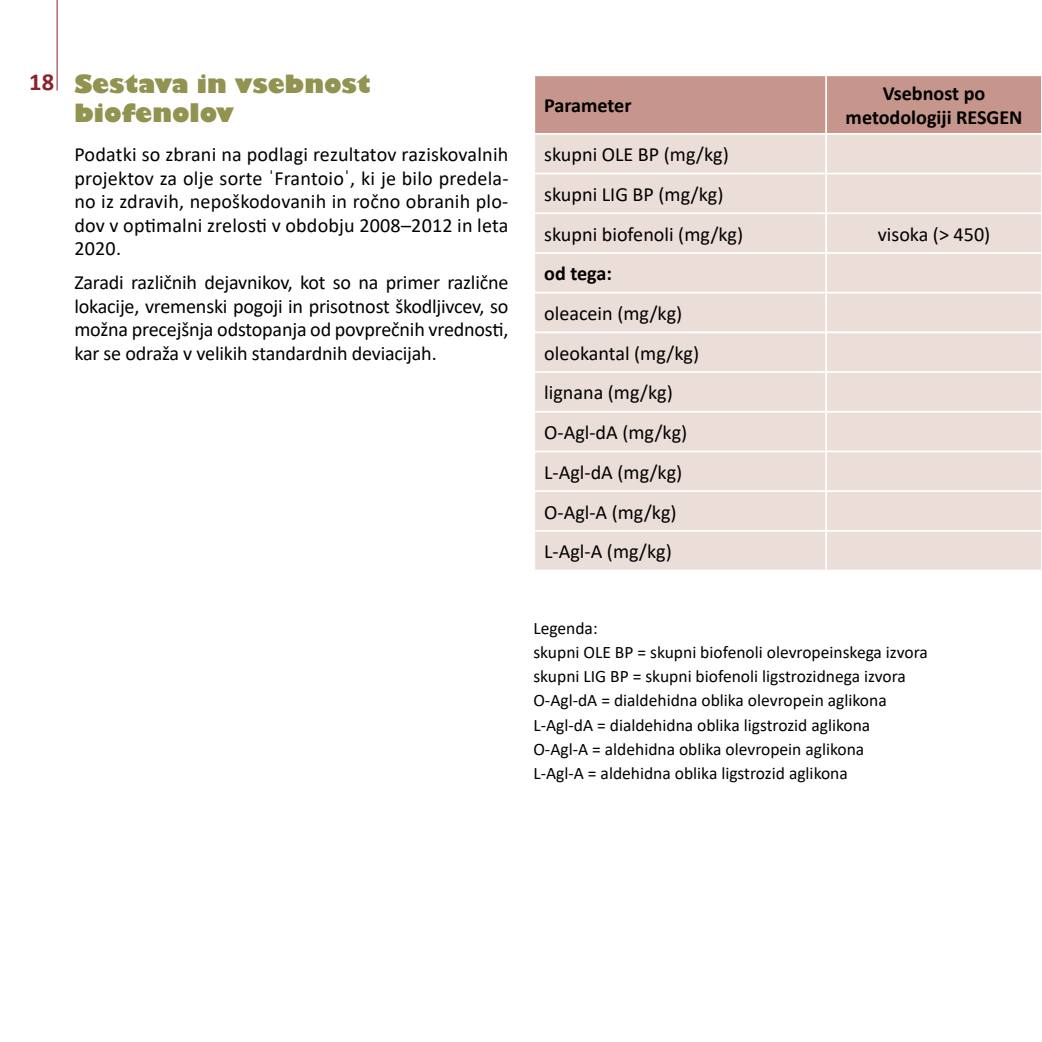
<style>
.page{position:relative;width:1042px;height:1042px;background:#fff}
.page>*{position:absolute;margin:0;border:0;box-sizing:border-box;transform-origin:0 0}
.t1{font:800 24.5px/29.4px "Gill Sans";color:#929350}
.t2{font:20.12px/39.7px "Calibri";color:#000;text-align:justify}
.t3{font:700 20.12px/23.6px "Calibri";color:#000;text-align:center}
.t4{font:17.5px/24.2px "Calibri";color:#000}
.s1{font-family:"Calibri";font-weight:700;color:#8b2229}
</style>
<div class="page">
<hr style="left:57px;top:0;width:1px;height:91px;background:#8b222a">
<div style="left:535px;top:135px;width:506px;height:435px;background:#ebddd8"></div>
<hr style="left:825px;top:135px;width:2px;height:38px;background:#fff">
<div style="left:534px;top:75px;width:508px;height:59px;background:#c6958b"></div>
<hr style="left:533px;top:173px;width:293px;height:1px;background:#fff">
<hr style="left:826px;top:173px;width:216px;height:1px;background:#fff">
<hr style="left:825px;top:174px;width:2px;height:38px;background:#fff">
<hr style="left:533px;top:212px;width:293px;height:2px;background:#fff">
<hr style="left:826px;top:212px;width:216px;height:2px;background:#fff">
<hr style="left:825px;top:214px;width:2px;height:38px;background:#fff">
<hr style="left:533px;top:252px;width:293px;height:2px;background:#fff">
<hr style="left:826px;top:252px;width:216px;height:2px;background:#fff">
<hr style="left:825px;top:254px;width:2px;height:38px;background:#fff">
<hr style="left:533px;top:292px;width:293px;height:1px;background:#fff">
<hr style="left:826px;top:292px;width:216px;height:1px;background:#fff">
<hr style="left:825px;top:293px;width:2px;height:38px;background:#fff">
<hr style="left:533px;top:331px;width:293px;height:2px;background:#fff">
<hr style="left:826px;top:331px;width:216px;height:2px;background:#fff">
<hr style="left:825px;top:333px;width:2px;height:38px;background:#fff">
<hr style="left:533px;top:371px;width:293px;height:2px;background:#fff">
<hr style="left:826px;top:371px;width:216px;height:2px;background:#fff">
<hr style="left:825px;top:373px;width:2px;height:38px;background:#fff">
<hr style="left:533px;top:411px;width:293px;height:2px;background:#fff">
<hr style="left:826px;top:411px;width:216px;height:2px;background:#fff">
<hr style="left:825px;top:413px;width:2px;height:37px;background:#fff">
<hr style="left:533px;top:450px;width:293px;height:2px;background:#fff">
<hr style="left:826px;top:450px;width:216px;height:2px;background:#fff">
<hr style="left:825px;top:452px;width:2px;height:38px;background:#fff">
<hr style="left:533px;top:490px;width:293px;height:2px;background:#fff">
<hr style="left:826px;top:490px;width:216px;height:2px;background:#fff">
<hr style="left:825px;top:492px;width:2px;height:38px;background:#fff">
<hr style="left:533px;top:530px;width:293px;height:2px;background:#fff">
<hr style="left:826px;top:530px;width:216px;height:2px;background:#fff">
<hr style="left:825px;top:532px;width:2px;height:38px;background:#fff">
<p class="t1" style="left:74px;top:71px;width:298px;text-indent:-45px"><span class="s1">18</span> Sestava in vsebnost biofenolov</p>
<p class="t2" style="left:74px;top:142px;width:435px;line-height:23.6px">Podatki so zbrani na podlagi rezultatov raziskovalnih projektov za olje sorte ˈFrantoioˈ, ki je bilo predela&shy;no iz zdravih, nepoškodovanih in ročno obranih plo&shy;dov v optimalni zrelosti v obdobju 2008–2012 in leta 2020.</p>
<p class="t2" style="left:74px;top:270px;width:435px;line-height:23.6px">Zaradi različnih dejavnikov, kot so na primer različne lokacije, vremenski pogoji in prisotnost škodljivcev, so možna precejšnja odstopanja od povprečnih vrednosti, kar se odraža v velikih standardnih deviacijah.</p>
<p class="t3" style="left:544px;top:93px;width:89px">Parameter</p>
<p class="t2" style="left:544px;top:134px;width:200px;text-align:left">skupni OLE BP (mg/kg) skupni LIG BP (mg/kg) skupni biofenoli (mg/kg)</p>
<p class="t3" style="left:544px;top:262px;width:69px">od tega:</p>
<p class="t2" style="left:544px;top:293px;width:156px;text-align:left">oleacein (mg/kg) oleokantal (mg/kg) lignana (mg/kg)<br>O-Agl-dA (mg/kg)<br>L-Agl-dA (mg/kg)<br>O-Agl-A (mg/kg)<br>L-Agl-A (mg/kg)</p>
<p class="t3" style="left:845px;top:82px;width:178px">Vsebnost po metodologiji RESGEN</p>
<p class="t2" style="left:878px;top:214px;width:114px">visoka (&gt; 450)</p>
<p class="t4" style="left:533px;top:615px;width:396px">Legenda:<br>skupni OLE BP = skupni biofenoli olevropeinskega izvora skupni LIG BP = skupni biofenoli ligstrozidnega izvora O-Agl-dA = dialdehidna oblika olevropein aglikona L-Agl-dA = dialdehidna oblika ligstrozid aglikona O-Agl-A = aldehidna oblika olevropein aglikona<br>L-Agl-A = aldehidna oblika ligstrozid aglikona</p>
</div>
